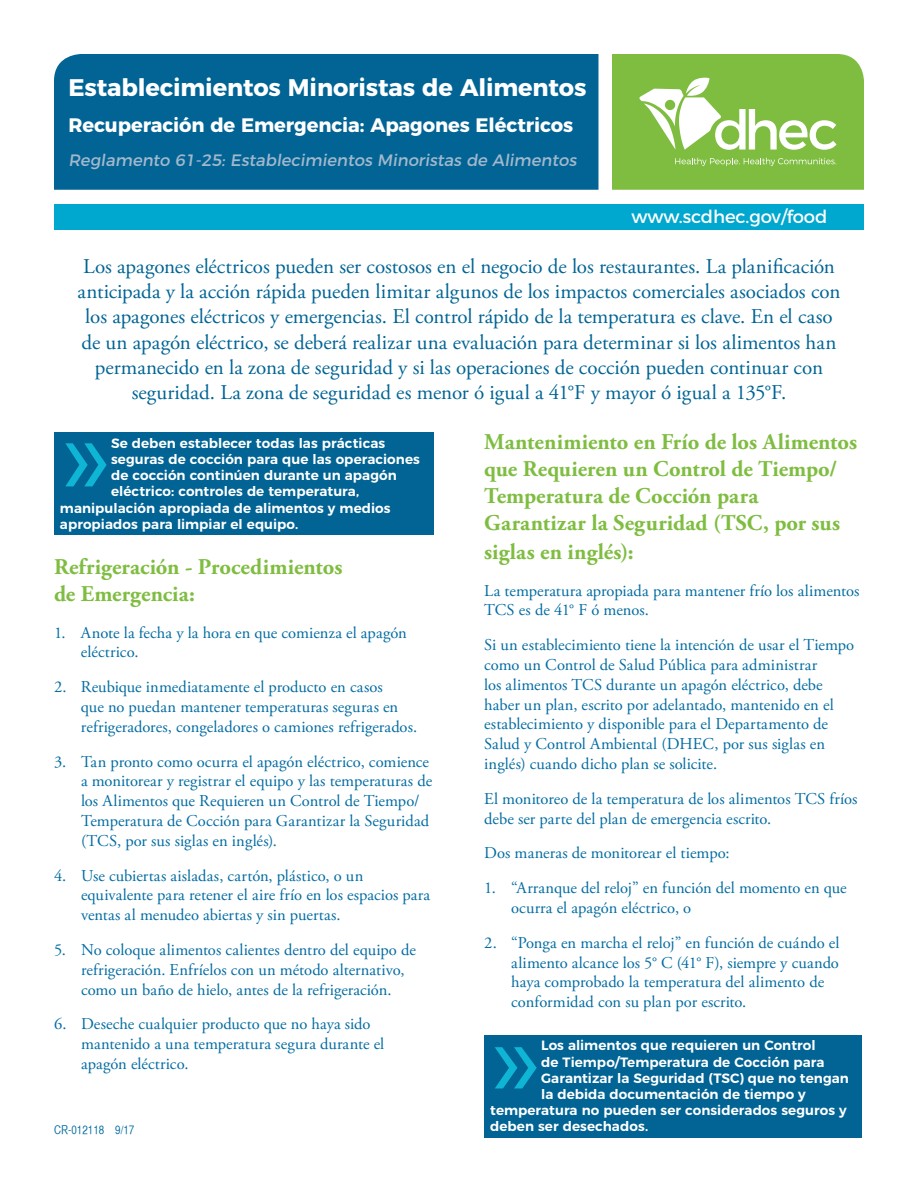
<style>
.page{position:relative;width:918px;height:1188px;background:#fff}
.page>*{position:absolute;margin:0;border:0;box-sizing:border-box;transform-origin:0 0}
.t1{font:700 24px "Montserrat";letter-spacing:-.005em;color:#fff}
.t2{font:700 22.5px/27px "Adobe Garamond Pro";color:#7fbd41}
.t3{font:21px/25.2px "Adobe Garamond Pro";color:#016495;text-align:center}
.t4{font:700 19.5px "Montserrat";letter-spacing:-.005em;color:#fff}
.t5{font:18px "Montserrat";letter-spacing:-.005em;color:#fff}
.t6{font:16.5px/19.8px "Adobe Garamond Pro";color:#036ca2}
.t7{font:16.5px "Montserrat";color:#a3b8cc}
.t8{font:600 13.5px "Montserrat";letter-spacing:.005em;color:#fff}
.t9{font:12px "Helvetica CY";color:#036ca2}
</style>
<div class="page">
<div style="left:54px;top:54px;width:544px;height:136px;background:#016495"></div>
<div style="left:54px;top:204px;width:810px;height:26px;background:#00a7cf"></div>
<svg style="left:612px;top:54px;width:252px;height:136px;background:#91c65d"></svg>
<div style="left:484px;top:1035px;width:378px;height:102px;background:#016495"></div>
<svg style="left:495px;top:1047px;width:42px;height:41px"></svg>
<div style="left:54px;top:432px;width:380px;height:103px;background:#016495"></div>
<svg style="left:65px;top:443px;width:42px;height:43px"></svg>
<h1 class="t1" style="left:68px;top:68px;width:520px">Establecimientos Minoristas de Alimentos</h1>
<p class="t4" style="left:68px;top:109px;width:506px">Recuperación de Emergencia: Apagones Eléctricos</p>
<p class="t7" style="left:68px;top:147px;width:513px">Reglamento 61-25: Establecimientos Minoristas de Alimentos</p>
<p class="t5" style="left:631px;top:203px;width:197px">www.scdhec.gov/food</p>
<p class="t3" style="left:78px;top:254px;width:764px">Los apagones eléctricos pueden ser costosos en el negocio de los restaurantes. La planificación anticipada y la acción rápida pueden limitar algunos de los impactos comerciales asociados con los apagones eléctricos y emergencias. El control rápido de la temperatura es clave. En el caso de un apagón eléctrico, se deberá realizar una evaluación para determinar si los alimentos han permanecido en la zona de seguridad y si las operaciones de cocción pueden continuar con seguridad. La zona de seguridad es menor ó igual a 41°F y mayor ó igual a 135°F.</p>
<p class="t8" style="left:111px;top:432px;width:276px">Se deben establecer todas las prácticas</p>
<p class="t8" style="left:111px;top:448px;width:310px">seguras de cocción para que las operaciones</p>
<p class="t8" style="left:111px;top:464px;width:287px">de cocción continúen durante un apagón</p>
<p class="t8" style="left:111px;top:481px;width:250px">eléctrico: controles de temperatura,</p>
<p class="t8" style="left:60px;top:497px;width:332px">manipulación apropiada de alimentos y medios</p>
<p class="t8" style="left:60px;top:513px;width:240px">apropiados para limpiar el equipo.</p>
<h2 class="t2" style="left:54px;top:554px;width:290px">Refrigeración - Procedimientos de Emergencia:</h2>
<p class="t6" style="left:81px;top:623px;width:327px;text-indent:-27px">1. Anote la fecha y la hora en que comienza el apagón eléctrico.</p>
<p class="t6" style="left:81px;top:678px;width:338px;text-indent:-27px">2. Reubique inmediatamente el producto en casos<br>que no puedan mantener temperaturas seguras en refrigeradores, congeladores o camiones refrigerados.</p>
<p class="t6" style="left:81px;top:752px;width:353px;text-indent:-27px">3. Tan pronto como ocurra el apagón eléctrico, comience a monitorear y registrar el equipo y las temperaturas de los Alimentos que Requieren un Control de Tiempo/ Temperatura de Cocción para Garantizar la Seguridad (TCS, por sus siglas en inglés).</p>
<p class="t6" style="left:81px;top:866px;width:351px;text-indent:-27px">4. Use cubiertas aisladas, cartón, plástico, o un equivalente para retener el aire frío en los espacios para ventas al menudeo abiertas y sin puertas.</p>
<p class="t6" style="left:81px;top:940px;width:336px;text-indent:-27px">5. No coloque alimentos calientes dentro del equipo de refrigeración. Enfríelos con un método alternativo, como un baño de hielo, antes de la refrigeración.</p>
<p class="t6" style="left:81px;top:1015px;width:305px;text-indent:-27px">6. Deseche cualquier producto que no haya sido mantenido a una temperatura segura durante el apagón eléctrico.</p>
<p class="t9" style="left:54px;top:1123px;width:82px">CR-012118 9/17</p>
<h2 class="t2" style="left:484px;top:428px;width:375px">Mantenimiento en Frío de los Alimentos que Requieren un Control de Tiempo/ Temperatura de Cocción para Garantizar la Seguridad (TSC, por sus</h2>
<h2 class="t2" style="left:484px;top:539px;width:151px">siglas en inglés):</h2>
<p class="t6" style="left:484px;top:581px;width:377px">La temperatura apropiada para mantener frío los alimentos<br>TCS es de 41° F ó menos.</p>
<p class="t6" style="left:484px;top:636px;width:372px">Si un establecimiento tiene la intención de usar el Tiempo como un Control de Salud Pública para administrar<br>los alimentos TCS durante un apagón eléctrico, debe haber un plan, escrito por adelantado, mantenido en el establecimiento y disponible para el Departamento de Salud y Control Ambiental (DHEC, por sus siglas en inglés) cuando dicho plan se solicite.</p>
<p class="t6" style="left:484px;top:789px;width:375px">El monitoreo de la temperatura de los alimentos TCS fríos debe ser parte del plan de emergencia escrito.</p>
<p class="t6" style="left:484px;top:844px;width:247px">Dos maneras de monitorear el tiempo:</p>
<p class="t6" style="left:511px;top:879px;width:337px;text-indent:-27px">1. “Arranque del reloj” en función del momento en que ocurra el apagón eléctrico, o</p>
<p class="t6" style="left:511px;top:933px;width:330px;text-indent:-27px">2. “Ponga en marcha el reloj” en función de cuándo el alimento alcance los 5° C (41° F), siempre y cuando haya comprobado la temperatura del alimento de conformidad con su plan por escrito.</p>
<p class="t8" style="left:541px;top:1035px;width:276px">Los alimentos que requieren un Control</p>
<p class="t8" style="left:541px;top:1051px;width:285px">de Tiempo/Temperatura de Cocción para</p>
<p class="t8" style="left:541px;top:1067px;width:309px">Garantizar la Seguridad (TSC) que no tengan</p>
<p class="t8" style="left:541px;top:1083px;width:266px">la debida documentación de tiempo y</p>
<p class="t8" style="left:490px;top:1099px;width:358px">temperatura no pueden ser considerados seguros y</p>
<p class="t8" style="left:490px;top:1116px;width:159px">deben ser desechados.</p>
</div>
